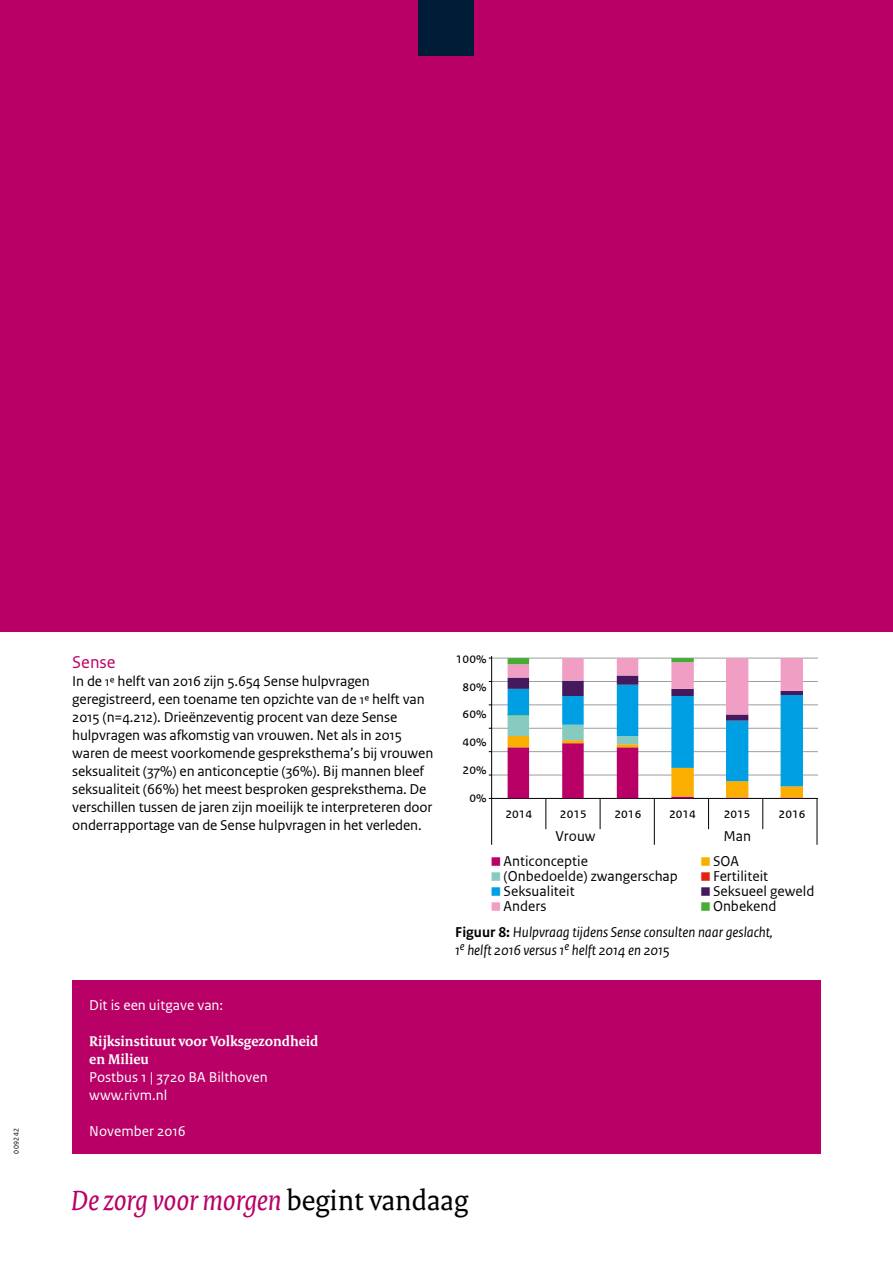
<style>
.page{position:relative;width:893px;height:1263px;background:#fff}
.page>*{position:absolute;margin:0;border:0;box-sizing:border-box;transform-origin:0 0}
._33_RIVM_Pay-off_A4{font:italic 30px "Rijksoverheid Serif";color:#b90066}
.t1{font:18px "Rijksoverheid Sans Text";color:#b90066}
.t2{font:15px/18px "Rijksoverheid Sans Text";letter-spacing:-.01em;color:#000}
.t3{font:15px/15px "Rijksoverheid Sans Text TT";color:#000}
.t4{font:italic 15px/18px "Rijksoverheid Sans Text";color:#000}
._10_RIVM_Broodtekst{font:15px "Rijksoverheid Sans Text";color:#fff}
._10_RIVM_Broodtekst-2{font:700 15px/18px "Rijksoverheid Serif";color:#fff}
.t5{font:7.5px "Rijksoverheid Sans Text";letter-spacing:.05em;color:#000}
.s1{font-size:13.5px}
.s2{font-weight:700;font-style:normal}
.s3{font-style:normal;color:#000}
</style>
<div class="page">
<div style="left:0;top:0;width:893px;height:631px;background:#b90066"></div>
<div style="left:419px;top:0;width:55px;height:55px;background:#001c37"></div>
<div style="left:72px;top:980px;width:749px;height:174px;background:#b90066"></div>
<hr style="left:492px;top:658px;width:326px;height:1px;background:#9d9d9c">
<hr style="left:492px;top:681px;width:326px;height:1px;background:#9d9d9c">
<hr style="left:492px;top:704px;width:326px;height:1px;background:#9d9d9c">
<hr style="left:492px;top:728px;width:326px;height:1px;background:#9d9d9c">
<hr style="left:492px;top:751px;width:326px;height:1px;background:#9d9d9c">
<hr style="left:492px;top:775px;width:326px;height:1px;background:#9d9d9c">
<hr style="left:492px;top:798px;width:326px;height:1px;background:#000">
<hr style="left:491px;top:656px;width:1px;height:189px;background:#000">
<hr style="left:545px;top:799px;width:1px;height:30px;background:#000">
<hr style="left:600px;top:799px;width:1px;height:30px;background:#000">
<hr style="left:654px;top:799px;width:1px;height:46px;background:#000">
<hr style="left:708px;top:799px;width:1px;height:30px;background:#000">
<hr style="left:762px;top:799px;width:1px;height:30px;background:#000">
<hr style="left:816px;top:799px;width:1px;height:46px;background:#000">
<svg style="left:508px;top:658px;width:295px;height:140px"></svg>
<p class="t5" style="left:12px;top:1154px;width:27px;rotate:-90deg">009242</p>
<h1 class="t1" style="left:72px;top:652px;width:45px">Sense</h1>
<h1 class="t2" style="left:72px;top:672px;width:362px">In de <span class="s1">1e</span> helft van 2016 zijn 5.654 Sense hulpvragen geregistreerd, een toename ten opzichte van de <span class="s1">1e</span> helft van 2015 (n=4.212). Drieënzeventig procent van deze Sense hulpvragen was afkomstig van vrouwen. Net als in 2015 waren de meest voorkomende gespreksthema’s bij vrouwen seksualiteit (37%) en anticonceptie (36%). Bij mannen bleef seksualiteit (66%) het meest besproken gespreksthema. De verschillen tussen de jaren zijn moeilijk te interpreteren door onderrapportage van de Sense hulpvragen in het verleden.</h1>
<p class="_10_RIVM_Broodtekst" style="left:89px;top:997px;width:135px">Dit is een uitgave van:</p>
<p class="_10_RIVM_Broodtekst-2" style="left:89px;top:1032px;width:231px">Rijksinstituut voor Volksgezondheid en Milieu</p>
<p class="_10_RIVM_Broodtekst" style="left:89px;top:1069px;width:180px">Postbus 1 | 3720 BA Bilthoven</p>
<p class="_10_RIVM_Broodtekst" style="left:89px;top:1087px;width:80px">www.rivm.nl</p>
<p class="_10_RIVM_Broodtekst" style="left:89px;top:1123px;width:98px">November 2016</p>
<p class="t3" style="left:456px;top:644px;width:32px;line-height:27.9px;text-align:right">100%<br>80%<br>60%<br>40%<br>20%<br>0%</p>
<p class="t3" style="left:505px;top:805px;width:28px">2014</p>
<p class="t3" style="left:555px;top:801px;width:42px;line-height:23.9px;text-align:center">2015<br>Vrouw</p>
<p class="t3" style="left:615px;top:805px;width:28px">2016</p>
<p class="t3" style="left:669px;top:805px;width:28px">2014</p>
<p class="t3" style="left:724px;top:805px;width:28px">2015</p>
<p class="t3" style="left:779px;top:805px;width:28px">2016</p>
<p class="t3" style="left:723px;top:829px;width:29px">Man</p>
<p class="t3" style="left:504px;top:853px;width:176px">Anticonceptie<br>(Onbedoelde) zwangerschap<br>Seksualiteit<br>Anders</p>
<p class="t3" style="left:713px;top:853px;width:103px">SOA<br>Fertiliteit<br>Seksueel geweld<br>Onbekend</p>
<p class="t4" style="left:455px;top:924px;width:319px"><span class="s2">Figuur 8:</span> Hulpvraag tijdens Sense consulten naar geslacht,<br>1<sup>e</sup> helft 2016 versus 1<sup>e</sup> helft 2014 en 2015</p>
<p class="_33_RIVM_Pay-off_A4" style="left:71px;top:1182px;width:398px">De zorg voor morgen <span class="s3">begint vandaag</span></p>
</div>
